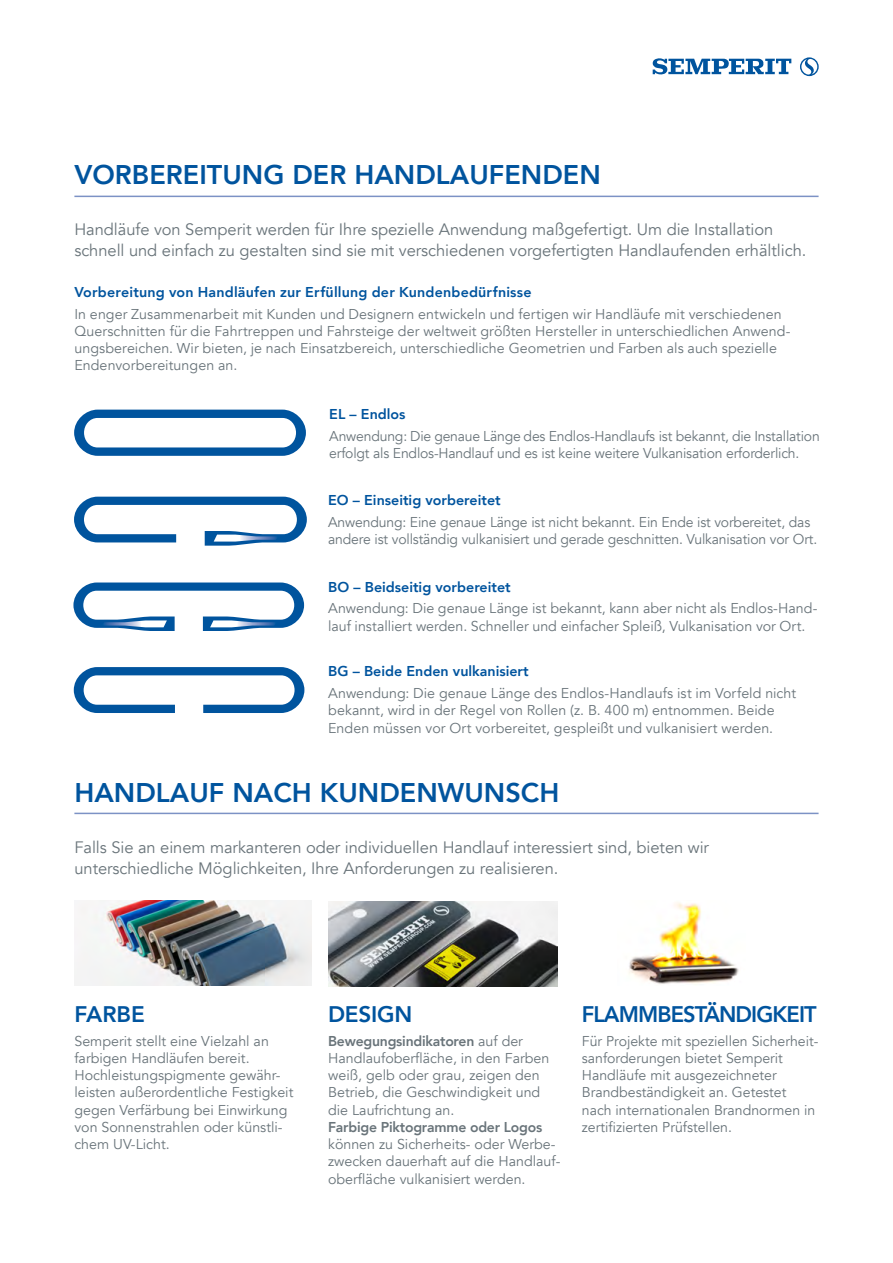
<style>
.page{position:relative;width:893px;height:1263px;background:#fff}
.page>*{position:absolute;margin:0;border:0;box-sizing:border-box;transform-origin:0 0}
.t1{font:800 27px "Avenir LT Com";color:#00549e}
.t2{font:800 22.5px "Avenir LT Com";letter-spacing:-.04em;color:#00549e}
.t3{font:16.5px/21px "Avenir LT Com";letter-spacing:-.005em;color:#69747a}
.t4{font:14.25px/17.2px "Avenir LT Com";color:#69747a}
.t5{font:800 14.25px "Avenir LT Com";color:#00549e}
.t6{font:800 14.25px "Avenir LT Com";letter-spacing:-.015em;color:#69747a}
.s1{font-weight:800}
</style>
<div class="page">
<svg style="left:653px;top:58px;width:138px;height:17px"></svg>
<svg style="left:800px;top:57px;width:19px;height:19px"></svg>
<svg style="left:74px;top:410px;width:232px;height:46px"></svg>
<svg style="left:73px;top:582px;width:231px;height:49px"></svg>
<svg style="left:74px;top:497px;width:233px;height:49px"></svg>
<svg style="left:74px;top:667px;width:230px;height:46px"></svg>
<hr style="left:74px;top:196px;width:745px;height:1px;background:#7c92c5">
<hr style="left:74px;top:813px;width:745px;height:1px;background:#7c92c5">
<img style="left:74px;top:900px;width:238px;height:85px">
<img style="left:328px;top:901px;width:229px;height:85px">
<img style="left:629px;top:902px;width:110px;height:82px">
<h1 class="t1" style="left:74px;top:159px;width:528px">VORBEREITUNG DER HANDLAUFENDEN</h1>
<p class="t3" style="left:74px;top:219px;width:733px">Handläufe von Semperit werden für Ihre spezielle Anwendung maßgefertigt. Um die Installation schnell und einfach zu gestalten sind sie mit verschiedenen vorgefertigten Handlaufenden erhältlich.</p>
<p class="t5" style="left:74px;top:283px;width:459px">Vorbereitung von Handläufen zur Erfüllung der Kundenbedürfnisse</p>
<p class="t4" style="left:74px;top:305px;width:718px">In enger Zusammenarbeit mit Kunden und Designern entwickeln und fertigen wir Handläufe mit verschiedenen Querschnitten für die Fahrtreppen und Fahrsteige der weltweit größten Hersteller in unterschiedlichen Anwend&shy;ungsbereichen. Wir bieten, je nach Einsatzbereich, unterschiedliche Geometrien und Farben als auch spezielle Endenvorbereitungen an.</p>
<p class="t5" style="left:329px;top:406px;width:78px">EL – Endlos</p>
<p class="t4" style="left:329px;top:428px;width:492px">Anwendung: Die genaue Länge des Endlos-Handlaufs ist bekannt, die Installation erfolgt als Endlos-Handlauf und es ist keine weitere Vulkanisation erforderlich.</p>
<p class="t5" style="left:328px;top:492px;width:174px">EO – Einseitig vorbereitet</p>
<p class="t4" style="left:328px;top:514px;width:491px">Anwendung: Eine genaue Länge ist nicht bekannt. Ein Ende ist vorbereitet, das andere ist vollständig vulkanisiert und gerade geschnitten. Vulkanisation vor Ort.</p>
<p class="t5" style="left:328px;top:578px;width:184px">BO – Beidseitig vorbereitet</p>
<p class="t4" style="left:328px;top:600px;width:490px">Anwendung: Die genaue Länge ist bekannt, kann aber nicht als Endlos-Hand&shy;lauf installiert werden. Schneller und einfacher Spleiß, Vulkanisation vor Ort.</p>
<p class="t5" style="left:328px;top:663px;width:202px">BG – Beide Enden vulkanisiert</p>
<p class="t4" style="left:328px;top:685px;width:470px">Anwendung: Die genaue Länge des Endlos-Handlaufs ist im Vorfeld nicht bekannt, wird in der Regel von Rollen (z. B. 400 m) entnommen. Beide<br>Enden müssen vor Ort vorbereitet, gespleißt und vulkanisiert werden.</p>
<h1 class="t1" style="left:74px;top:776px;width:486px">HANDLAUF NACH KUNDENWUNSCH</h1>
<p class="t3" style="left:74px;top:837px;width:636px">Falls Sie an einem markanteren oder individuellen Handlauf interessiert sind, bieten wir unterschiedliche Möglichkeiten, Ihre Anforderungen zu realisieren.</p>
<h2 class="t2" style="left:74px;top:1000px;width:72px">FARBE</h2>
<p class="t4" style="left:74px;top:1032px;width:221px">Semperit stellt eine Vielzahl an farbigen Handläufen bereit.<br>Hochleistungspigmente gewähr&shy;leisten außerordentliche Festigkeit gegen Verfärbung bei Einwirkung von Sonnenstrahlen oder künstli&shy;chem UV-Licht.</p>
<h2 class="t2" style="left:328px;top:1000px;width:86px">DESIGN</h2>
<p class="t4" style="left:328px;top:1032px;width:223px"><span class="s1">Bewegungsindikatoren</span> auf der<br>Handlaufoberfläche, in den Farben weiß, gelb oder grau, zeigen den<br>Betrieb, die Geschwindigkeit und die Laufrichtung an.</p>
<p class="t6" style="left:328px;top:1118px;width:216px">Farbige Piktogramme oder Logos</p>
<p class="t4" style="left:328px;top:1136px;width:234px">können zu Sicherheits- oder Werbe&shy;zwecken dauerhaft auf die Handlauf&shy;oberfläche vulkanisiert werden.</p>
<h2 class="t2" style="left:582px;top:1000px;width:236px">FLAMMBESTÄNDIGKEIT</h2>
<p class="t4" style="left:582px;top:1032px;width:238px">Für Projekte mit speziellen Sicherheit&shy;sanforderungen bietet Semperit Handläufe mit ausgezeichneter Brandbeständigkeit an. Getestet nach internationalen Brandnormen in zertifizierten Prüfstellen.</p>
</div>
